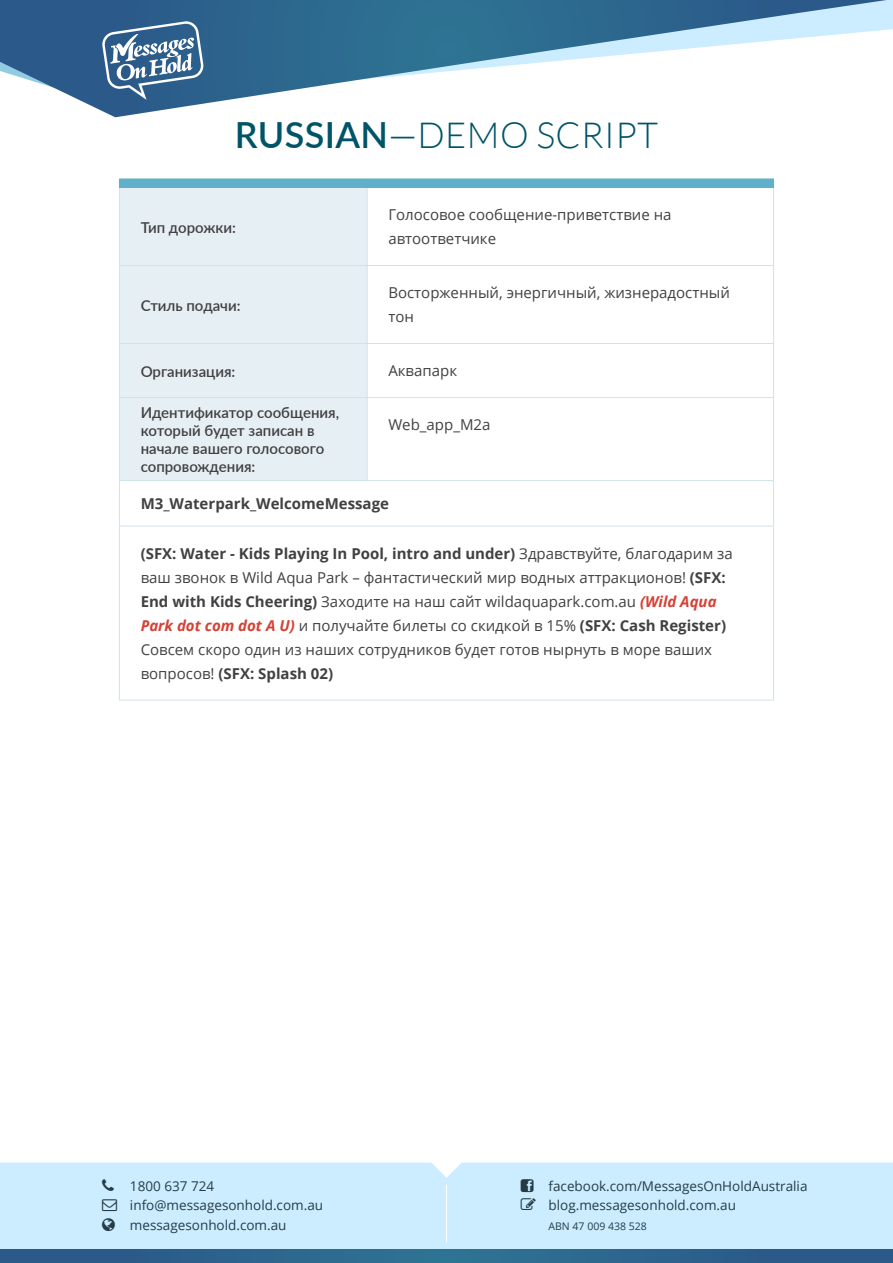
<style>
.page{position:relative;width:893px;height:1263px;background:#fff}
.page>*{position:absolute;margin:0;border:0;box-sizing:border-box;transform-origin:0 0}
.Page_Title{font:300 36px "Lato";letter-spacing:.01em;color:#005467}
.Standard_Body{font:15px/24px "Open Sans";color:#414042}
.Table_Section_Titles{font:600 15px/18px "Lato";color:#414042}
.Standard_Body-2{font:700 15px "Open Sans";color:#414042}
.t1{font:13.5px/18.9px "Open Sans";color:#253c47}
.t2{font:10.5px "Open Sans";color:#253c47}
.s1{font-weight:600}
.s2{font-weight:700}
.s3{font-weight:700;font-style:italic;color:#d54134}
</style>
<div class="page">
<svg style="left:0;top:0;width:893px;height:117px"></svg>
<svg style="left:0;top:21px;width:203px;height:89px"></svg>
<div style="left:0;top:1162px;width:893px;height:88px;background:#cbedff"></div>
<hr style="left:446px;top:1185px;width:1px;height:57px;background:#fff">
<svg style="left:0;top:1250px;width:893px;height:13px;background:#2c638c"></svg>
<div style="left:119px;top:179px;width:654px;height:8px;background:#61b0c9"></div>
<div style="left:120px;top:188px;width:247px;height:292px;background:#e6eff3"></div>
<hr style="left:119px;top:188px;width:1px;height:77px;background:#d0e2eb">
<hr style="left:119px;top:265px;width:248px;height:1px;background:#d0e2eb">
<hr style="left:119px;top:266px;width:1px;height:77px;background:#d0e2eb">
<hr style="left:367px;top:265px;width:407px;height:1px;background:#d0e2eb">
<hr style="left:119px;top:343px;width:248px;height:1px;background:#d0e2eb">
<hr style="left:119px;top:344px;width:1px;height:53px;background:#d0e2eb">
<hr style="left:367px;top:343px;width:407px;height:1px;background:#d0e2eb">
<hr style="left:119px;top:397px;width:248px;height:1px;background:#d0e2eb">
<hr style="left:119px;top:398px;width:1px;height:82px;background:#d0e2eb">
<hr style="left:367px;top:188px;width:1px;height:77px;background:#d0e2eb">
<hr style="left:773px;top:188px;width:1px;height:77px;background:#d0e2eb">
<hr style="left:367px;top:266px;width:1px;height:77px;background:#d0e2eb">
<hr style="left:773px;top:266px;width:1px;height:77px;background:#d0e2eb">
<hr style="left:367px;top:344px;width:1px;height:53px;background:#d0e2eb">
<hr style="left:773px;top:344px;width:1px;height:53px;background:#d0e2eb">
<hr style="left:367px;top:397px;width:407px;height:1px;background:#d0e2eb">
<hr style="left:367px;top:398px;width:1px;height:82px;background:#d0e2eb">
<hr style="left:773px;top:398px;width:1px;height:82px;background:#d0e2eb">
<hr style="left:119px;top:526px;width:1px;height:174px;background:#d0e2eb">
<hr style="left:773px;top:526px;width:1px;height:174px;background:#d0e2eb">
<hr style="left:119px;top:700px;width:248px;height:1px;background:#d0e2eb">
<hr style="left:367px;top:700px;width:407px;height:1px;background:#d0e2eb">
<hr style="left:119px;top:480px;width:248px;height:1px;background:#d0e2eb">
<hr style="left:119px;top:481px;width:1px;height:45px;background:#d0e2eb">
<hr style="left:367px;top:480px;width:407px;height:1px;background:#d0e2eb">
<hr style="left:773px;top:481px;width:1px;height:45px;background:#d0e2eb">
<hr style="left:119px;top:526px;width:248px;height:1px;background:#d0e2eb">
<hr style="left:367px;top:526px;width:407px;height:1px;background:#d0e2eb">
<hr style="left:119px;top:187px;width:248px;height:1px;background:#61b0c9">
<hr style="left:367px;top:187px;width:407px;height:1px;background:#61b0c9">
<svg style="left:102px;top:1179px;width:12px;height:12px"></svg>
<svg style="left:102px;top:1218px;width:13px;height:13px"></svg>
<svg style="left:521px;top:1179px;width:13px;height:13px"></svg>
<svg style="left:521px;top:1198px;width:15px;height:12px"></svg>
<svg style="left:102px;top:1199px;width:15px;height:12px"></svg>
<p class="Page_Title" style="left:235px;top:116px;width:425px"><span class="s1">RUSSIAN</span>—DEMO SCRIPT</p>
<p class="Table_Section_Titles" style="left:141px;top:217px;width:97px">Тип дорожки:</p>
<p class="Table_Section_Titles" style="left:141px;top:295px;width:101px">Стиль подачи:</p>
<p class="Standard_Body" style="left:388px;top:202px;width:285px">Голосовое сообщение-приветствие на автоответчике</p>
<p class="Standard_Body" style="left:388px;top:280px;width:343px">Восторженный, энергичный, жизнерадостный тон</p>
<p class="Table_Section_Titles" style="left:141px;top:361px;width:96px">Организация:</p>
<p class="Standard_Body" style="left:388px;top:358px;width:70px">Аквапарк</p>
<p class="Table_Section_Titles" style="left:141px;top:403px;width:200px">Идентификатор сообщения, который будет записан в начале вашего голосового сопровождения:</p>
<p class="Standard_Body" style="left:388px;top:412px;width:104px">Web_app_M2a</p>
<p class="Standard_Body-2" style="left:141px;top:493px;width:250px">M3_Waterpark_WelcomeMessage</p>
<p class="Standard_Body" style="left:141px;top:541px;width:594px"><span class="s2">(SFX: Water - Kids Playing In Pool, intro and under)</span> Здравствуйте, благодарим за ваш звонок в Wild Aqua Park – фантастический мир водных аттракционов! <span class="s2">(SFX:<br>End with Kids Cheering)</span> Заходите на наш сайт wildaquapark.com.au <span class="s3">(Wild Aqua Park dot com dot A U)</span> и получайте билеты со скидкой в 15% <span class="s2">(SFX: Cash Register)<br></span>Совсем скоро один из наших сотрудников будет готов нырнуть в море ваших вопросов! <span class="s2">(SFX: Splash 02)</span></p>
<p class="t1" style="left:130px;top:1176px;width:86px">1800 637 724</p>
<p class="t1" style="left:130px;top:1215px;width:158px">messagesonhold.com.au</p>
<p class="t1" style="left:130px;top:1195px;width:195px">info@messagesonhold.com.au</p>
<p class="t1" style="left:548px;top:1176px;width:260px">facebook.com/MessagesOnHoldAustralia blog.messagesonhold.com.au</p>
<p class="t2" style="left:548px;top:1219px;width:100px">ABN 47 009 438 528</p>
</div>
